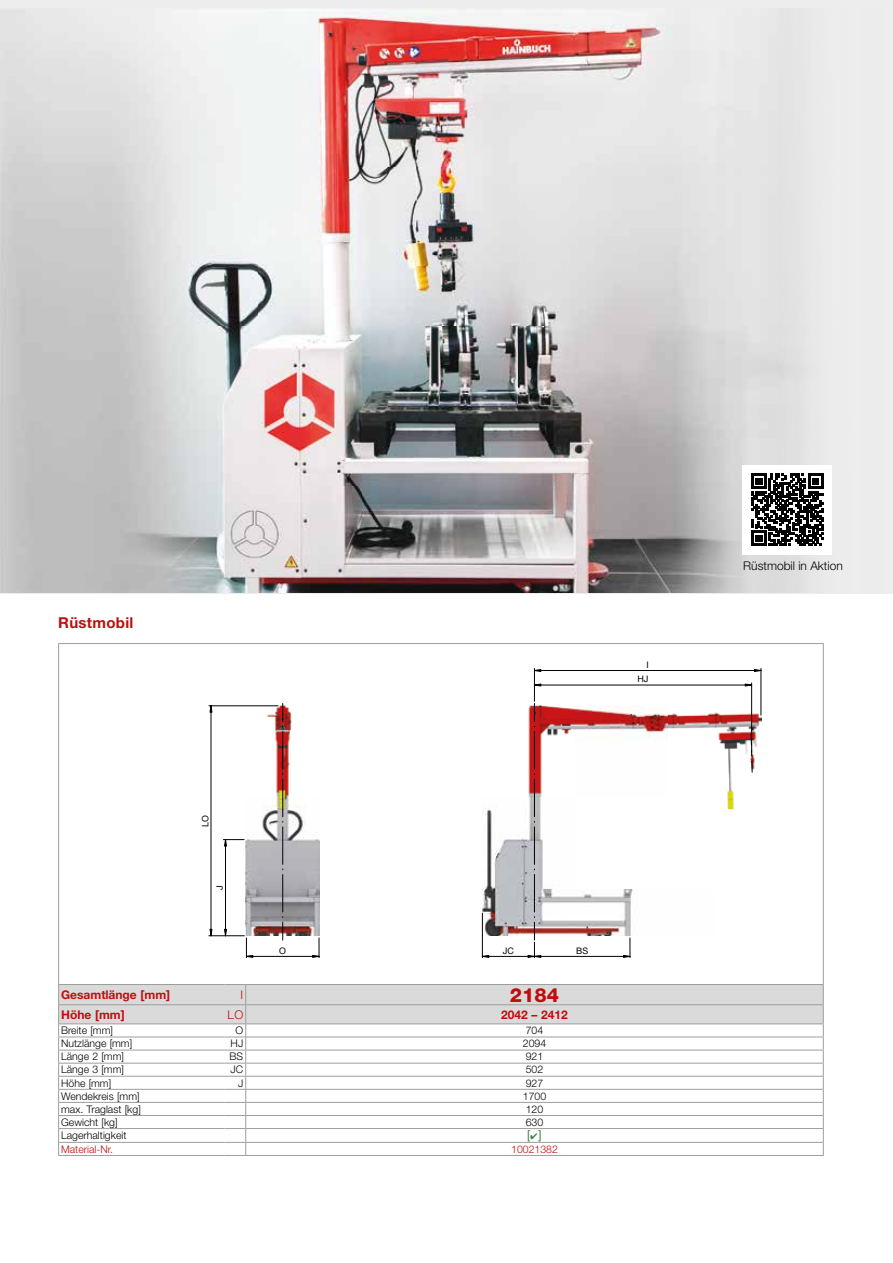
<style>
.page{position:relative;width:893px;height:1263px;background:#fff}
.page>*{position:absolute;margin:0;border:0;box-sizing:border-box;transform-origin:0 0}
.t1{font:800 19.5px "Helvetica Neue LT Pro";color:#c00d0e}
.t2{font:700 15px "Helvetica Neue LT Pro";letter-spacing:.02em;color:#c00d0e}
.t3{font:700 12px "Helvetica Neue LT Pro";color:#c00d0e}
.t4{font:300 12px "Helvetica Neue LT Pro";color:#000}
.t5{font:300 12px "Helvetica Neue LT Pro";color:#c00d0e}
.t6{font:12px "Helvetica Neue LT Pro";color:#367d40}
.t7{font:300 10.5px "Helvetica Neue LT Pro";color:#000}
.t8{font:300 10.5px "Helvetica Neue LT Pro";color:#c00d0e}
.t9{font:9px/14.5px "Helvetica Neue LT Com";color:#010202;text-align:right}
</style>
<div class="page">
<div style="left:0;top:0;width:893px;height:593px;background:#ededed"></div>
<img style="left:0;top:8px;width:832px;height:584px">
<hr style="left:58px;top:644px;width:1px;height:340px;background:#9d9d9c">
<hr style="left:823px;top:644px;width:1px;height:340px;background:#9d9d9c">
<hr style="left:58px;top:643px;width:766px;height:1px;background:#9d9d9c">
<hr style="left:761px;top:668px;width:1px;height:47px;background:#010202">
<hr style="left:534px;top:668px;width:1px;height:33px;background:#010202">
<hr style="left:209px;top:935px;width:35px;height:1px;background:#010202">
<hr style="left:209px;top:705px;width:69px;height:1px;background:#010202">
<svg style="left:246px;top:669px;width:515px;height:288px"></svg>
<svg style="left:210px;top:706px;width:2px;height:229px"></svg>
<svg style="left:223px;top:839px;width:24px;height:119px"></svg>
<svg style="left:534px;top:684px;width:218px;height:2px"></svg>
<svg style="left:482px;top:703px;width:59px;height:255px"></svg>
<svg style="left:282px;top:703px;width:1px;height:237px"></svg>
<div style="left:742px;top:465px;width:90px;height:89px;background:#fff"></div>
<svg style="left:751px;top:473px;width:72px;height:73px"></svg>
<svg style="left:58px;top:984px;width:766px;height:172px"></svg>
<h2 class="t2" style="left:58px;top:613px;width:77px">Rüstmobil</h2>
<p class="t9" style="left:637px;top:657px;width:13px">I<br>HJ</p>
<p class="t9" style="left:198px;top:827px;width:13px;rotate:-90deg">LO</p>
<p class="t9" style="left:212px;top:890px;width:6px;rotate:-90deg">J</p>
<p class="t9" style="left:279px;top:943px;width:8px">O</p>
<p class="t9" style="left:503px;top:943px;width:13px">JC</p>
<p class="t9" style="left:576px;top:943px;width:13px">BS</p>
<p class="t3" style="left:61px;top:987px;width:111px">Gesamtlänge [mm]</p>
<p class="t5" style="left:241px;top:987px;width:4px">I</p>
<h1 class="t1" style="left:510px;top:983px;width:51px">2184</h1>
<p class="t3" style="left:61px;top:1007px;width:65px">Höhe [mm]</p>
<p class="t5" style="left:228px;top:1007px;width:17px">LO</p>
<p class="t3" style="left:501px;top:1007px;width:68px">2042 – 2412</p>
<p class="t7" style="left:61px;top:1024px;width:53px">Breite [mm]</p>
<p class="t7" style="left:235px;top:1024px;width:9px">O</p>
<p class="t7" style="left:526px;top:1024px;width:19px">704</p>
<p class="t7" style="left:61px;top:1037px;width:73px">Nutzlänge [mm]</p>
<p class="t7" style="left:230px;top:1037px;width:14px">HJ</p>
<p class="t7" style="left:523px;top:1037px;width:25px">2094</p>
<p class="t7" style="left:61px;top:1050px;width:64px">Länge 2 [mm]</p>
<p class="t7" style="left:229px;top:1050px;width:15px">BS</p>
<p class="t7" style="left:526px;top:1050px;width:19px">921</p>
<p class="t7" style="left:61px;top:1063px;width:64px">Länge 3 [mm]</p>
<p class="t7" style="left:230px;top:1063px;width:14px">JC</p>
<p class="t7" style="left:526px;top:1063px;width:19px">502</p>
<p class="t7" style="left:61px;top:1076px;width:52px">Höhe [mm]</p>
<p class="t7" style="left:238px;top:1076px;width:7px">J</p>
<p class="t7" style="left:526px;top:1076px;width:19px">927</p>
<p class="t7" style="left:61px;top:1089px;width:80px">Wendekreis [mm]</p>
<p class="t7" style="left:523px;top:1089px;width:25px">1700</p>
<p class="t7" style="left:61px;top:1102px;width:81px">max. Traglast [kg]</p>
<p class="t7" style="left:526px;top:1102px;width:19px">120</p>
<p class="t7" style="left:61px;top:1115px;width:58px">Gewicht [kg]</p>
<p class="t7" style="left:526px;top:1115px;width:19px">630</p>
<p class="t7" style="left:61px;top:1129px;width:67px">Lagerhaltigkeit</p>
<p class="t6" style="left:527px;top:1127px;width:16px">[✔]</p>
<p class="t8" style="left:61px;top:1142px;width:53px">Material-Nr.</p>
<p class="t8" style="left:511px;top:1142px;width:48px">10021382</p>
<p class="t4" style="left:743px;top:558px;width:101px">Rüstmobil in Aktion</p>
</div>
